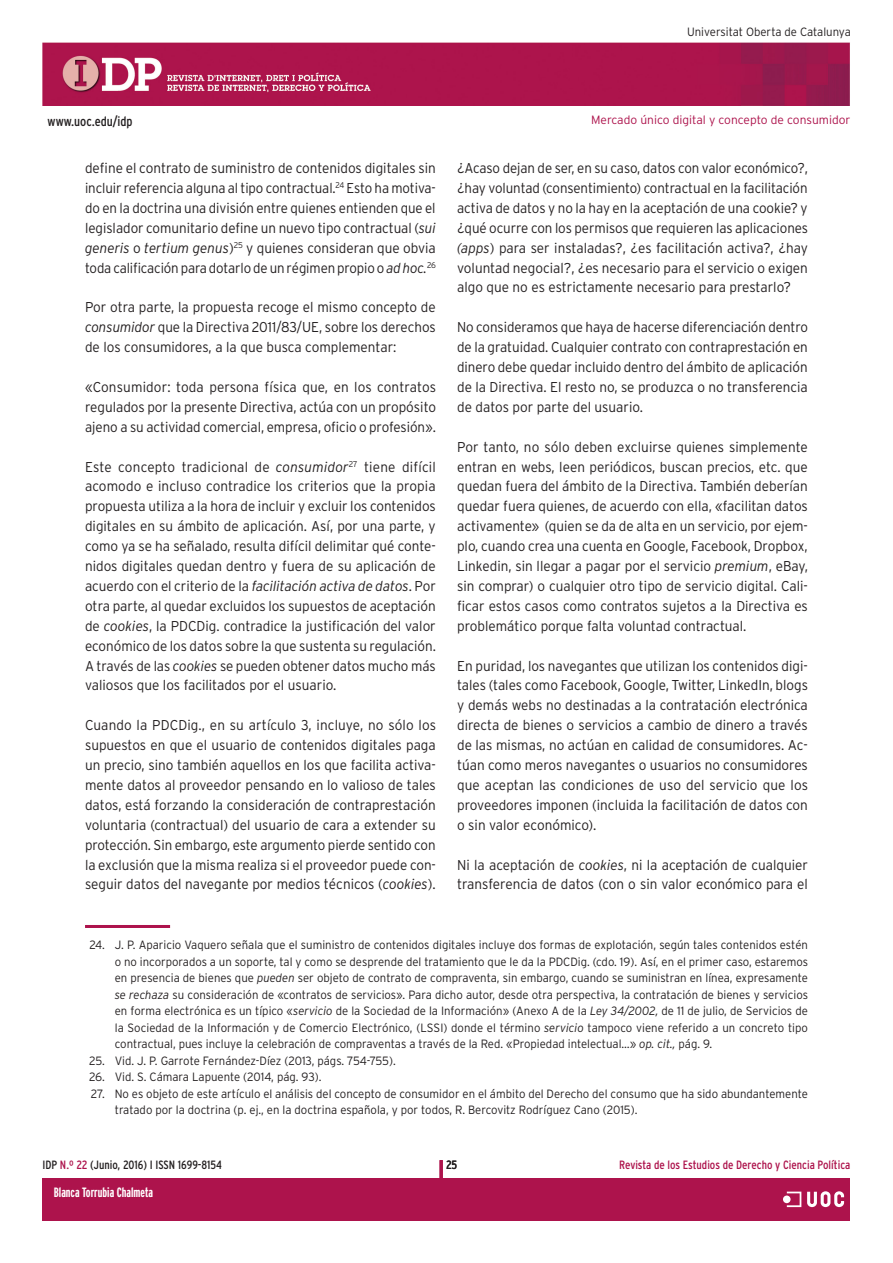
<style>
.page{position:relative;width:893px;height:1263px;background:#fff}
.page>*{position:absolute;margin:0;border:0;box-sizing:border-box;transform-origin:0 0}
.TEXTGENERAL{font:300 14.25px/20px "Interstate";color:#231f20;text-align:justify;scale:.95 1}
.TEXTGENERAL-2{font:300 14.25px/20px "Interstate";color:#231f20;text-align:justify;scale:.93 1}
.TEXTGENERAL-3{font:300 14.25px/20px "Interstate";color:#231f20;text-align:justify;scale:.94 1}
.t1{font:700 extra-condensed 13.5px "Interstate";color:#fff}
.t2{font:condensed 13.5px "Interstate";color:#231f20}
.notaprimeraambfilet{font:300 12px/16.5px "Interstate";color:#231f20;text-align:justify;scale:.95 1}
.notassegüents{font:300 12px/16.5px "Interstate";color:#231f20;scale:.95 1}
.t3{font:condensed 12px "Interstate";color:#ad134c}
.t4{font:300 12px "Interstate";color:#ad134c}
.t5{font:condensed 12px "Interstate";color:#231f20}
.t6{font:700 extra-condensed 12px "Interstate";color:#fff}
.s1{font-style:italic}
.s2{color:#ad134c}
</style>
<div class="page">
<img style="left:43px;top:43px;width:807px;height:63px">
<div style="left:43px;top:1178px;width:807px;height:42px;background:#ad134c"></div>
<div style="left:783px;top:1195px;width:8px;height:8px;background:#fff;border-radius:50%"></div>
<svg style="left:787px;top:1191px;width:57px;height:17px"></svg>
<hr style="left:440px;top:1160px;width:3px;height:44px;background:#ad134c">
<hr style="left:85px;top:925px;width:85px;height:3px;background:#ad134c">
<p class="notaprimeraambfilet" style="left:687px;top:23px;width:174px">Universitat Oberta de Catalunya</p>
<p class="t2" style="left:48px;top:113px;width:87px">www.uoc.edu/idp</p>
<p class="TEXTGENERAL" style="left:85px;top:158px;width:371px">define el contrato de suministro de contenidos digitales sin incluir referencia alguna al tipo contractual.<sup>24</sup> Esto ha motiva&shy;do en la doctrina una división entre quienes entienden que el legislador comunitario define un nuevo tipo contractual (<span class="s1">sui generis</span> o <span class="s1">tertium genus</span>)<sup>25</sup> y quienes consideran que obvia toda calificación para dotarlo de un régimen propio o <span class="s1">ad hoc.</span><sup>26</sup></p>
<p class="TEXTGENERAL" style="left:85px;top:297px;width:371px">Por otra parte, la propuesta recoge el mismo concepto de <span class="s1">consumidor</span> que la Directiva 2011/83/UE, sobre los derechos de los consumidores, a la que busca complementar:</p>
<p class="TEXTGENERAL" style="left:85px;top:377px;width:371px">«Consumidor: toda persona física que, en los contratos regulados por la presente Directiva, actúa con un propósito ajeno a su actividad comercial, empresa, oficio o profesión».</p>
<p class="TEXTGENERAL" style="left:85px;top:456px;width:371px">Este concepto tradicional de <span class="s1">consumidor</span><sup>27</sup> tiene difícil acomodo e incluso contradice los criterios que la propia propuesta utiliza a la hora de incluir y excluir los contenidos digitales en su ámbito de aplicación. Así, por una parte, y como ya se ha señalado, resulta difícil delimitar qué conte&shy;nidos digitales quedan dentro y fuera de su aplicación de acuerdo con el criterio de la <span class="s1">facilitación activa de datos</span>. Por otra parte, al quedar excluidos los supuestos de aceptación de <span class="s1">cookies</span>, la PDCDig. contradice la justificación del valor económico de los datos sobre la que sustenta su regulación.<br>A través de las <span class="s1">cookies</span> se pueden obtener datos mucho más valiosos que los facilitados por el usuario.</p>
<p class="TEXTGENERAL" style="left:85px;top:715px;width:371px">Cuando la PDCDig., en su artículo 3, incluye, no sólo los supuestos en que el usuario de contenidos digitales paga un precio, sino también aquellos en los que facilita activa&shy;mente datos al proveedor pensando en lo valioso de tales datos, está forzando la consideración de contraprestación voluntaria (contractual) del usuario de cara a extender su protección. Sin embargo, este argumento pierde sentido con la exclusión que la misma realiza si el proveedor puede con&shy;seguir datos del navegante por medios técnicos (<span class="s1">cookies</span>).</p>
<p class="t4" style="left:591px;top:113px;width:261px">Mercado único digital y concepto de consumidor</p>
<p class="TEXTGENERAL-2" style="left:457px;top:158px;width:379px">¿Acaso dejan de ser, en su caso, datos con valor económico?, ¿hay voluntad (consentimiento) contractual en la facilitación activa de datos y no la hay en la aceptación de una cookie? y ¿qué ocurre con los permisos que requieren las aplicaciones <span class="s1">(apps</span>) para ser instaladas?, ¿es facilitación activa?, ¿hay voluntad negocial?, ¿es necesario para el servicio o exigen algo que no es estrictamente necesario para prestarlo?</p>
<p class="TEXTGENERAL-3" style="left:457px;top:317px;width:375px">No consideramos que haya de hacerse diferenciación dentro de la gratuidad. Cualquier contrato con contraprestación en dinero debe quedar incluido dentro del ámbito de aplicación de la Directiva. El resto no, se produzca o no transferencia de datos por parte del usuario.</p>
<p class="TEXTGENERAL" style="left:457px;top:436px;width:371px">Por tanto, no sólo deben excluirse quienes simplemente entran en webs, leen periódicos, buscan precios, etc. que quedan fuera del ámbito de la Directiva. También deberían quedar fuera quienes, de acuerdo con ella, «facilitan datos activamente» (quien se da de alta en un servicio, por ejem&shy;plo, cuando crea una cuenta en Google, Facebook, Dropbox, Linkedin, sin llegar a pagar por el servicio <span class="s1">premium</span>, eBay, sin comprar) o cualquier otro tipo de servicio digital. Cali&shy;ficar estos casos como contratos sujetos a la Directiva es problemático porque falta voluntad contractual.</p>
<p class="TEXTGENERAL" style="left:457px;top:655px;width:371px">En puridad, los navegantes que utilizan los contenidos digi&shy;tales (tales como Facebook, Google, Twitter, LinkedIn, blogs y demás webs no destinadas a la contratación electrónica directa de bienes o servicios a cambio de dinero a través de las mismas, no actúan en calidad de consumidores. Ac&shy;túan como meros navegantes o usuarios no consumidores que aceptan las condiciones de uso del servicio que los proveedores imponen (incluida la facilitación de datos con o sin valor económico).</p>
<p class="TEXTGENERAL" style="left:457px;top:854px;width:371px">Ni la aceptación de <span class="s1">cookies</span>, ni la aceptación de cualquier transferencia de datos (con o sin valor económico para el</p>
<p class="notaprimeraambfilet" style="left:115px;top:937px;width:731px;text-indent:-25px">24. J. P. Aparicio Vaquero señala que el suministro de contenidos digitales incluye dos formas de explotación, según tales contenidos estén o no incorporados a un soporte, tal y como se desprende del tratamiento que le da la PDCDig. (cdo. 19). Así, en el primer caso, estaremos en presencia de bienes que <span class="s1">pueden</span> ser objeto de contrato de compraventa, sin embargo, cuando se suministran en línea, expresamente <span class="s1">se rechaza</span> su consideración de «contratos de servicios». Para dicho autor, desde otra perspectiva, la contratación de bienes y servicios en forma electrónica es un típico «<span class="s1">servicio</span> de la Sociedad de la Información» (Anexo A de la <span class="s1">Ley 34/2002,</span> de 11 de julio, de Servicios de la Sociedad de la Información y de Comercio Electrónico, (LSSI) donde el término <span class="s1">servicio</span> tampoco viene referido a un concreto tipo contractual, pues incluye la celebración de compraventas a través de la Red. «Propiedad intelectual…» <span class="s1">op. cit.,</span> pág. 9.</p>
<p class="notassegüents" style="left:89px;top:1052px;width:324px">25. Vid. J. P. Garrote Fernández-Díez (2013, págs. 754-755).</p>
<p class="notassegüents" style="left:89px;top:1069px;width:246px">26. Vid. S. Cámara Lapuente (2014, pág. 93).</p>
<p class="notassegüents" style="left:115px;top:1085px;width:731px;text-indent:-24px">27. No es objeto de este artículo el análisis del concepto de consumidor en el ámbito del Derecho del consumo que ha sido abundantemente tratado por la doctrina (p. ej., en la doctrina española, y por todos, R. Bercovitz Rodríguez Cano (2015).</p>
<p class="t5" style="left:446px;top:1158px;width:13px">25</p>
<p class="t5" style="left:43px;top:1158px;width:181px">IDP <span class="s2">N.º 22</span> (Junio, 2016) I ISSN 1699-8154</p>
<p class="t3" style="left:619px;top:1158px;width:233px">Revista de los Estudios de Derecho y Ciencia Política</p>
<p class="t1" style="left:54px;top:1185px;width:66px">Jose R. Agust na</p>
<p class="t6" style="left:54px;top:1185px;width:31px">Eloi Puig</p>
<p class="t6" style="left:59px;top:1185px;width:31px">Eloi Puig</p>
<p class="t1" style="left:54px;top:1185px;width:101px">Blanca Torrubia Chalmeta</p>
</div>
